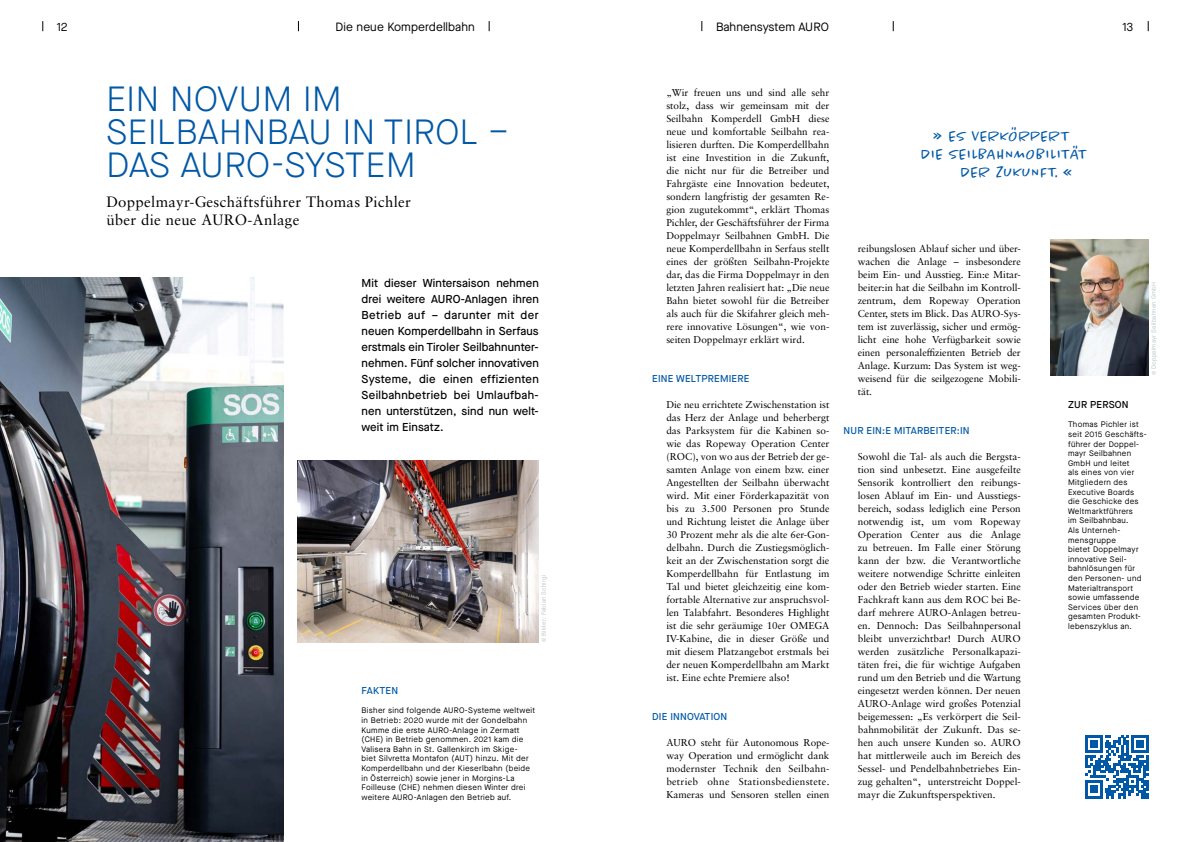
<style>
.page{position:relative;width:1191px;height:842px;background:#fff}
.page>*{position:absolute;margin:0;border:0;box-sizing:border-box;transform-origin:0 0}
.t1{font:300 35px/33px "Maison Neue";letter-spacing:.02em;color:#0058a6}
.t2{font:300 16px "Chantal";letter-spacing:.03em;color:#0058a6}
.t3{font:15px/18px "Sabon LT Pro";letter-spacing:.02em;color:#000}
.t4{font:12px "Maison Neue";letter-spacing:.01em;color:#000}
.t5{font:500 11.5px/16px "Maison Neue";letter-spacing:.01em;color:#000;text-align:justify}
.t6{font:10px/13px "Sabon LT Pro";color:#000;text-align:justify}
.t7{font:500 10px "Maison Neue";letter-spacing:.02em;color:#0058a6}
.t8{font:500 10px "Maison Neue";letter-spacing:.02em;color:#000}
.t9{font:8px/9.6px "Maison Neue";letter-spacing:.04em;color:#000}
.t10{font:6px "Maison Neue";letter-spacing:.04em;color:#bdc5ca}
</style>
<div class="page">
<img style="left:0;top:278px;width:283px;height:564px">
<img style="left:1050px;top:239px;width:98px;height:136px">
<img style="left:298px;top:460px;width:240px;height:182px">
<svg style="left:1085px;top:735px;width:63px;height:63px"></svg>
<div style="left:1090px;top:786px;width:8px;height:7px;background:#0058a6"></div>
<p class="t4" style="left:57px;top:19px;width:13px">12</p>
<p class="t4" style="left:336px;top:19px;width:141px">Die neue Komperdellbahn</p>
<p class="t4" style="left:716px;top:19px;width:114px">Bahnensystem AURO</p>
<p class="t4" style="left:1122px;top:19px;width:13px">13</p>
<h1 class="t1" style="left:106px;top:83px;width:404px">EIN NOVUM IM<br>SEILBAHNBAU IN TIROL –<br>DAS AURO-SYSTEM</h1>
<h3 class="t3" style="left:106px;top:192px;width:306px">Doppelmayr-Geschäftsführer Thomas Pichler über die neue AURO-Anlage</h3>
<p class="t5" style="left:361px;top:275px;width:179px">Mit dieser Wintersaison nehmen drei weitere AURO-Anlagen ihren Betrieb auf – darunter mit der neuen Komperdellbahn in Serfaus erstmals ein Tiroler Seilbahnunter&shy;nehmen. Fünf solcher innovativen Systeme, die einen effizienten Seilbahnbetrieb bei Umlaufbah&shy;nen unterstützen, sind nun welt&shy;weit im Einsatz.</p>
<p class="t10" style="left:540px;top:642px;width:69px;rotate:-90deg">© Bilder: Fabian Schirgi</p>
<p class="t7" style="left:361px;top:684px;width:38px">FAKTEN</p>
<p class="t9" style="left:361px;top:706px;width:175px">Bisher sind folgende AURO-Systeme weltweit in Betrieb: 2020 wurde mit der Gondelbahn Kumme die erste AURO-Anlage in Zermatt (CHE) in Betrieb genommen. 2021 kam die Valisera Bahn in St. Gallenkirch im Skige-<br>biet Silvretta Montafon (AUT) hinzu. Mit der Komperdellbahn und der Kieserlbahn (beide in Österreich) sowie jener in Morgins-La Foilleuse (CHE) nehmen diesen Winter drei weitere AURO-Anlagen den Betrieb auf.</p>
<p class="t6" style="left:666px;top:86px;width:165px">„Wir freuen uns und sind alle sehr stolz, dass wir gemeinsam mit der Seilbahn Komperdell GmbH diese neue und komfortable Seilbahn rea&shy;lisieren durften. Die Komperdellbahn ist eine Investition in die Zukunft, die nicht nur für die Betreiber und Fahrgäste eine Innovation bedeutet, sondern langfristig der gesamten Re&shy;gion zugutekommt“, erklärt Thomas Pichler, der Geschäftsführer der Firma Doppelmayr Seilbahnen GmbH. Die neue Komperdellbahn in Serfaus stellt eines der größten Seilbahn-Projekte dar, das die Firma Doppelmayr in den letzten Jahren realisiert hat: „Die neue Bahn bietet sowohl für die Betreiber als auch für die Skifahrer gleich meh&shy;rere innovative Lösungen“, wie von&shy;seiten Doppelmayr erklärt wird.</p>
<p class="t7" style="left:652px;top:372px;width:99px">EINE WELTPREMIERE</p>
<p class="t6" style="left:666px;top:398px;width:165px">Die neu errichtete Zwischenstation ist das Herz der Anlage und beherbergt das Parksystem für die Kabinen so&shy;wie das Ropeway Operation Center (ROC), von wo aus der Betrieb der ge&shy;samten Anlage von einem bzw. einer Angestellten der Seilbahn überwacht wird. Mit einer Förderkapazität von bis zu 3.500 Personen pro Stunde und Richtung leistet die Anlage über 30 Prozent mehr als die alte 6er-Gon&shy;delbahn. Durch die Zustiegsmöglich&shy;keit an der Zwischenstation sorgt die Komperdellbahn für Entlastung im Tal und bietet gleichzeitig eine kom&shy;fortable Alternative zur anspruchsvol&shy;len Talabfahrt. Besonderes Highlight ist die sehr geräumige 10er OMEGA IV-Kabine, die in dieser Größe und mit diesem Platzangebot erstmals bei der neuen Komperdellbahn am Markt ist. Eine echte Premiere also!</p>
<p class="t7" style="left:652px;top:710px;width:77px">DIE INNOVATION</p>
<p class="t6" style="left:666px;top:736px;width:165px">AURO steht für Autonomous Rope&shy;way Operation und ermöglicht dank modernster Technik den Seilbahn&shy;betrieb ohne Stationsbedienstete.<br>Kameras und Sensoren stellen einen</p>
<h2 class="t2" style="left:933px;top:126px;width:138px">» ES VERKÖRPERT</h2>
<h2 class="t2" style="left:921px;top:144px;width:167px">DIE SEILBAHNMOBILITÄT</h2>
<h2 class="t2" style="left:961px;top:162px;width:114px">DER ZUKUNFT. «</h2>
<p class="t6" style="left:857px;top:242px;width:165px">reibungslosen Ablauf sicher und über&shy;wachen die Anlage – insbesondere beim Ein- und Ausstieg. Ein:e Mitar&shy;beiter:in hat die Seilbahn im Kontroll&shy;zentrum, dem Ropeway Operation Center, stets im Blick. Das AURO-Sys&shy;tem ist zuverlässig, sicher und ermög&shy;licht eine hohe Verfügbarkeit sowie einen personaleffizienten Betrieb der Anlage. Kurzum: Das System ist weg&shy;weisend für die seilgezogene Mobili&shy;tät.</p>
<p class="t7" style="left:843px;top:424px;width:127px">NUR EIN:E MITARBEITER:IN</p>
<p class="t6" style="left:857px;top:450px;width:165px">Sowohl die Tal- als auch die Bergsta&shy;tion sind unbesetzt. Eine ausgefeilte Sensorik kontrolliert den reibungs&shy;losen Ablauf im Ein- und Ausstiegs&shy;bereich, sodass lediglich eine Person notwendig ist, um vom Ropeway Operation Center aus die Anlage zu betreuen. Im Falle einer Störung kann der bzw. die Verantwortliche weitere notwendige Schritte einleiten oder den Betrieb wieder starten. Eine Fachkraft kann aus dem ROC bei Be&shy;darf mehrere AURO-Anlagen betreu&shy;en. Dennoch: Das Seilbahnpersonal bleibt unverzichtbar! Durch AURO werden zusätzliche Personalkapazi&shy;täten frei, die für wichtige Aufgaben rund um den Betrieb und die Wartung eingesetzt werden können. Der neuen AURO-Anlage wird großes Potenzial beigemessen: „Es verkörpert die Seil&shy;bahnmobilität der Zukunft. Das se&shy;hen auch unsere Kunden so. AURO hat mittlerweile auch im Bereich des Sessel- und Pendelbahnbetriebes Ein&shy;zug gehalten“, unterstreicht Doppel&shy;mayr die Zukunftsperspektiven.</p>
<p class="t10" style="left:1149px;top:375px;width:95px;rotate:-90deg">© Doppelmayr Seilbahnen GmbH</p>
<p class="t8" style="left:1068px;top:398px;width:62px">ZUR PERSON</p>
<p class="t9" style="left:1068px;top:420px;width:80px">Thomas Pichler ist seit 2015 Geschäfts&shy;führer der Doppel&shy;mayr Seilbahnen<br>GmbH und leitet<br>als eines von vier<br>Mitgliedern des<br>Executive Boards die Geschicke des<br>Weltmarktführers<br>im Seilbahnbau.<br>Als Unterneh&shy;mensgruppe<br>bietet Doppelmayr innovative Seil&shy;bahnlösungen für den Personen- und<br>Materialtransport sowie umfassende<br>Services über den gesamten Produkt&shy;lebenszyklus an.</p>
</div>
